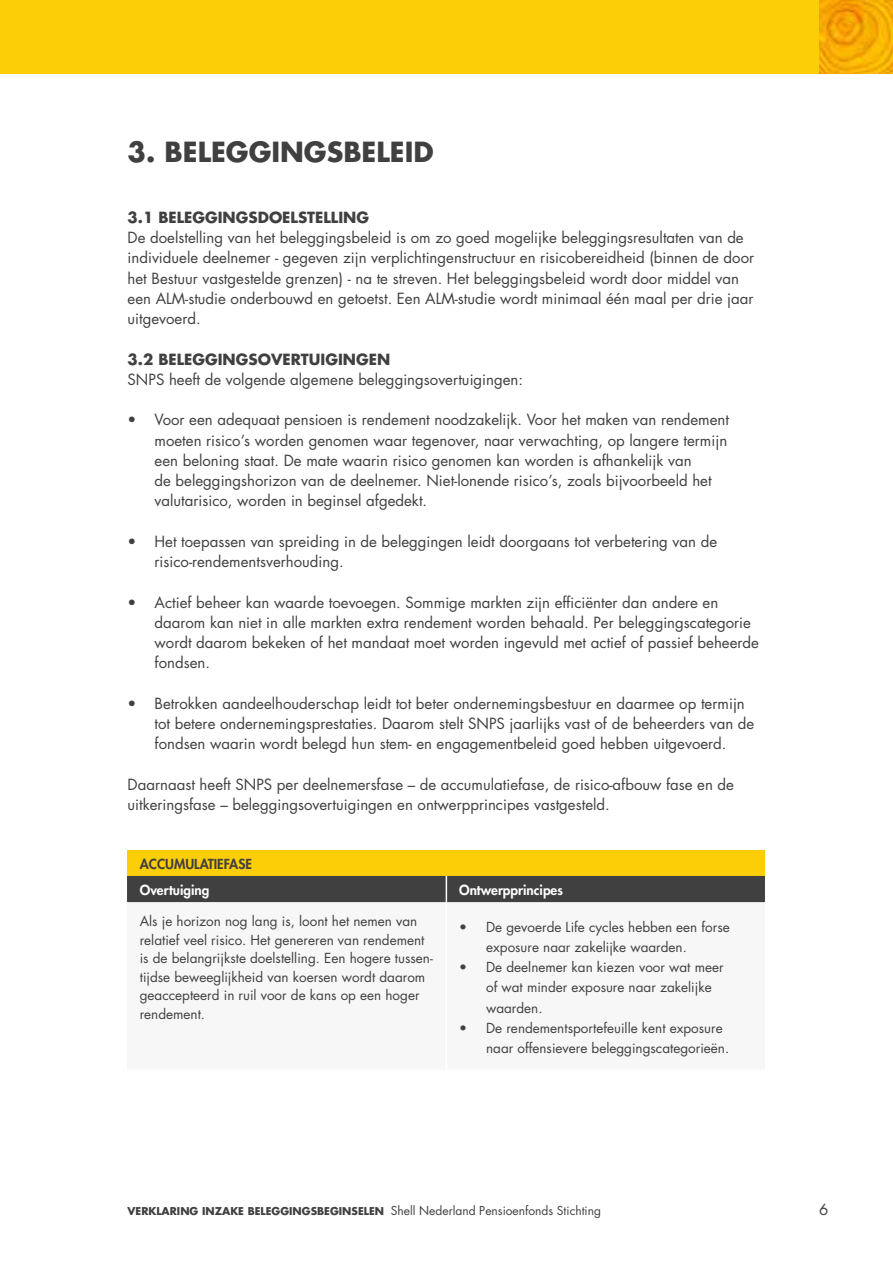
<style>
.page{position:relative;width:893px;height:1263px;background:#fff}
.page>*{position:absolute;margin:0;border:0;box-sizing:border-box;transform-origin:0 0}
.t1{font:700 27px "Futura Std";color:#404040}
.t2{font:15px/20.2px "Futura Std";color:#404040}
.t3{font:700 15px "Futura Std";color:#404040}
.t4{font:13.5px/18.5px "Futura Std";color:#404040}
.t5{font:800 13.5px "Futura Std";color:#fff}
.t6{font:800 13.5px "Futura Std";color:#404040}
.t7{font:700 10.5px "Futura Std";color:#404040}
.s1{font-weight:400;font-size:12px}
</style>
<div class="page">
<svg style="left:127px;top:902px;width:638px;height:1px"></svg>
<svg style="left:127px;top:850px;width:639px;height:52px;background:#9d8724"></svg>
<hr style="left:446px;top:902px;width:1px;height:168px;background:#fff">
<div style="left:0;top:0;width:893px;height:73px;background:#fbce07"></div>
<img style="left:819px;top:0;width:74px;height:73px">
<h1 class="t1" style="left:128px;top:134px;width:308px">3. BELEGGINGSBELEID</h1>
<p class="t3" style="left:128px;top:207px;width:243px">3.1 BELEGGINGSDOELSTELLING</p>
<p class="t2" style="left:128px;top:228px;width:628px">De doelstelling van het beleggingsbeleid is om zo goed mogelijke beleggingsresultaten van de individuele deelnemer - gegeven zijn verplichtingenstructuur en risicobereidheid (binnen de door het Bestuur vastgestelde grenzen) - na te streven. Het beleggingsbeleid wordt door middel van een ALM-studie onderbouwd en getoetst. Een ALM-studie wordt minimaal één maal per drie jaar uitgevoerd.</p>
<p class="t3" style="left:128px;top:349px;width:264px">3.2 BELEGGINGSOVERTUIGINGEN</p>
<p class="t2" style="left:128px;top:369px;width:397px">SNPS heeft de volgende algemene beleggingsovertuigingen:</p>
<p class="t2" style="left:155px;top:410px;width:576px;text-indent:-27px">• Voor een adequaat pensioen is rendement noodzakelijk. Voor het maken van rendement moeten risico’s worden genomen waar tegenover, naar verwachting, op langere termijn een beloning staat. De mate waarin risico genomen kan worden is afhankelijk van<br>de beleggingshorizon van de deelnemer. Niet-lonende risico’s, zoals bijvoorbeeld het valutarisico, worden in beginsel afgedekt.</p>
<p class="t2" style="left:155px;top:531px;width:564px;text-indent:-27px">• Het toepassen van spreiding in de beleggingen leidt doorgaans tot verbetering van de risico-rendementsverhouding.</p>
<p class="t2" style="left:155px;top:592px;width:606px;text-indent:-27px">• Actief beheer kan waarde toevoegen. Sommige markten zijn efficiënter dan andere en daarom kan niet in alle markten extra rendement worden behaald. Per beleggingscategorie wordt daarom bekeken of het mandaat moet worden ingevuld met actief of passief beheerde fondsen.</p>
<p class="t2" style="left:155px;top:693px;width:601px;text-indent:-27px">• Betrokken aandeelhouderschap leidt tot beter ondernemingsbestuur en daarmee op termijn tot betere ondernemingsprestaties. Daarom stelt SNPS jaarlijks vast of de beheerders van de fondsen waarin wordt belegd hun stem- en engagementbeleid goed hebben uitgevoerd.</p>
<p class="t2" style="left:128px;top:774px;width:608px">Daarnaast heeft SNPS per deelnemersfase – de accumulatiefase, de risico-afbouw fase en de uitkeringsfase – beleggingsovertuigingen en ontwerpprincipes vastgesteld.</p>
<p class="t6" style="left:140px;top:855px;width:114px">ACCUMULATIEFASE</p>
<p class="t5" style="left:140px;top:881px;width:71px">Overtuiging</p>
<p class="t5" style="left:459px;top:881px;width:105px">Ontwerpprincipes</p>
<p class="t4" style="left:140px;top:912px;width:295px">Als je horizon nog lang is, loont het nemen van relatief veel risico. Het genereren van rendement is de belangrijkste doelstelling. Een hogere tussen&shy;tijdse beweeglijkheid van koersen wordt daarom geaccepteerd in ruil voor de kans op een hoger rendement.</p>
<p class="t4" style="left:486px;top:917px;width:245px;line-height:20.2px;text-indent:-27px">• De gevoerde Life cycles hebben een forse exposure naar zakelijke waarden.</p>
<p class="t4" style="left:486px;top:957px;width:239px;line-height:20.2px;text-indent:-27px">• De deelnemer kan kiezen voor wat meer of wat minder exposure naar zakelijke waarden.</p>
<p class="t4" style="left:486px;top:1018px;width:245px;line-height:20.2px;text-indent:-27px">• De rendementsportefeuille kent exposure naar offensievere beleggingscategorieën.</p>
<p class="t7" style="left:128px;top:1204px;width:475px">VERKLARING INZAKE BELEGGINGSBEGINSELEN <span class="s1">Shell Nederland Pensioenfonds Stichting</span></p>
<p class="t2" style="left:819px;top:1200px;width:11px">6</p>
</div>
